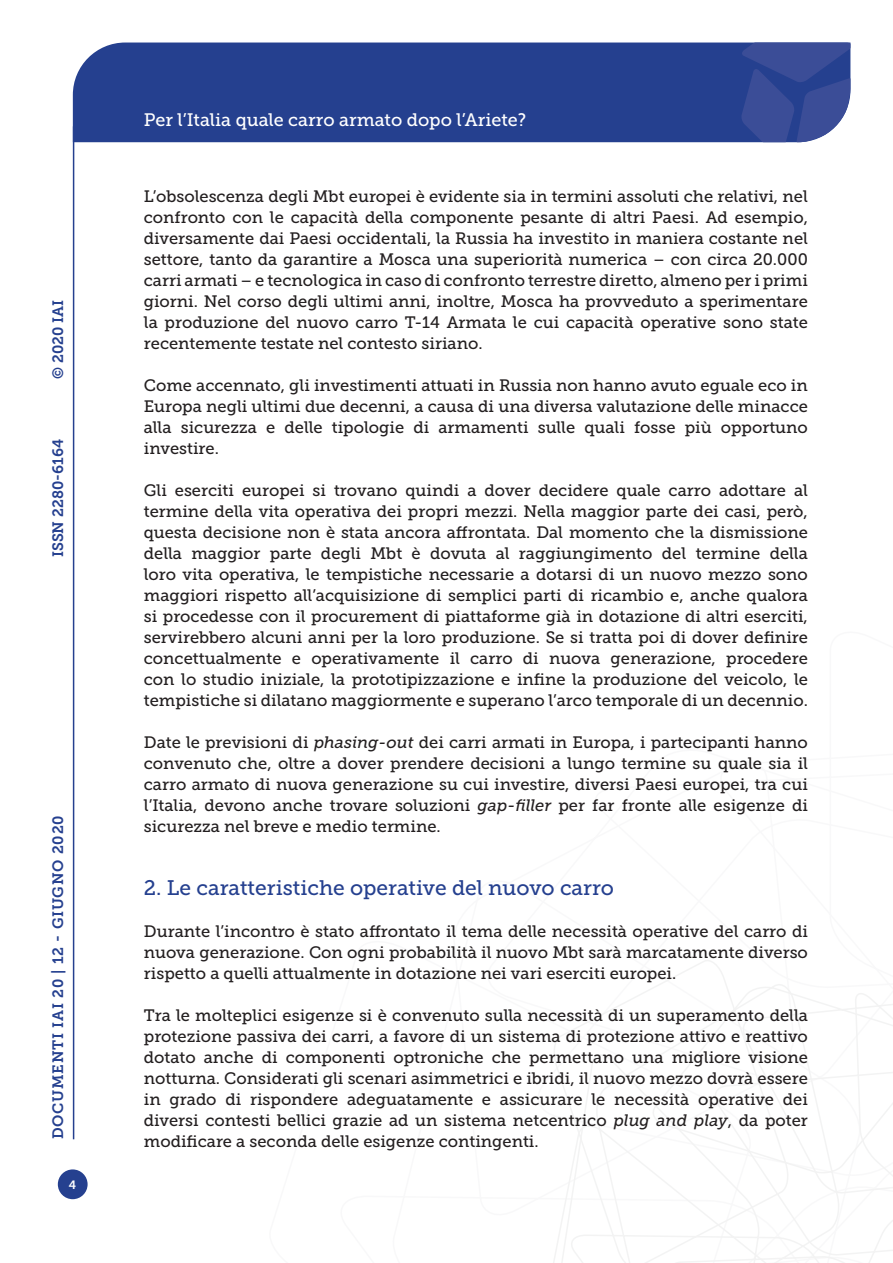
<style>
.page{position:relative;width:893px;height:1263px;background:#fff}
.page>*{position:absolute;margin:0;border:0;box-sizing:border-box;transform-origin:0 0}
.Titolo_paragrafo{font:21px "Museo Slab 500";color:#25408f}
.t1{font:18px "Museo Slab 500";color:#fff}
.Testo{font:16.5px/21px "Museo Slab 500";color:#231f20;text-align:justify}
.t2{font:15px "Museo Slab 700";letter-spacing:.05em;color:#25408f}
.t3{font:15px "Museo Slab 700";color:#25408f}
.t4{font:12px "Museo Slab 700";color:#fff}
.s1{font-style:italic}
</style>
<div class="page">
<svg style="left:553px;top:960px;width:340px;height:303px"></svg>
<div style="left:73px;top:43px;width:668px;height:99px;background:#25408f"></div>
<svg style="left:741px;top:43px;width:109px;height:99px;background:#3f529a"></svg>
<div style="left:58px;top:1169px;width:30px;height:30px;background:#25408f;border-radius:50%"></div>
<hr style="left:73px;top:126px;width:1px;height:1013px;background:#25408f">
<p class="t2" style="left:50px;top:379px;width:80px;rotate:-90deg">© 2020 IAI</p>
<p class="t3" style="left:50px;top:557px;width:120px;rotate:-90deg">ISSN 2280-6164</p>
<p class="t2" style="left:50px;top:1139px;width:325px;rotate:-90deg">DOCUMENTI IAI 20 | 12 - GIUGNO 2020</p>
<p class="t4" style="left:69px;top:1178px;width:9px">4</p>
<p class="t1" style="left:144px;top:110px;width:384px">Per l’Italia quale carro armato dopo l’Ariete?</p>
<p class="Testo" style="left:144px;top:186px;width:666px">L’obsolescenza degli Mbt europei è evidente sia in termini assoluti che relativi, nel confronto con le capacità della componente pesante di altri Paesi. Ad esempio, diversamente dai Paesi occidentali, la Russia ha investito in maniera costante nel settore, tanto da garantire a Mosca una superiorità numerica – con circa 20.000 carri armati – e tecnologica in caso di confronto terrestre diretto, almeno per i primi giorni. Nel corso degli ultimi anni, inoltre, Mosca ha provveduto a sperimentare la produzione del nuovo carro T-14 Armata le cui capacità operative sono state recentemente testate nel contesto siriano.</p>
<p class="Testo" style="left:144px;top:375px;width:666px">Come accennato, gli investimenti attuati in Russia non hanno avuto eguale eco in Europa negli ultimi due decenni, a causa di una diversa valutazione delle minacce alla sicurezza e delle tipologie di armamenti sulle quali fosse più opportuno investire.</p>
<p class="Testo" style="left:144px;top:480px;width:666px">Gli eserciti europei si trovano quindi a dover decidere quale carro adottare al termine della vita operativa dei propri mezzi. Nella maggior parte dei casi, però, questa decisione non è stata ancora affrontata. Dal momento che la dismissione della maggior parte degli Mbt è dovuta al raggiungimento del termine della loro vita operativa, le tempistiche necessarie a dotarsi di un nuovo mezzo sono maggiori rispetto all’acquisizione di semplici parti di ricambio e, anche qualora si procedesse con il procurement di piattaforme già in dotazione di altri eserciti, servirebbero alcuni anni per la loro produzione. Se si tratta poi di dover definire concettualmente e operativamente il carro di nuova generazione, procedere con lo studio iniziale, la prototipizzazione e infine la produzione del veicolo, le tempistiche si dilatano maggiormente e superano l’arco temporale di un decennio.</p>
<p class="Testo" style="left:144px;top:732px;width:666px">Date le previsioni di <span class="s1">phasing-out</span> dei carri armati in Europa, i partecipanti hanno convenuto che, oltre a dover prendere decisioni a lungo termine su quale sia il carro armato di nuova generazione su cui investire, diversi Paesi europei, tra cui l’Italia, devono anche trovare soluzioni <span class="s1">gap-filler</span> per far fronte alle esigenze di sicurezza nel breve e medio termine.</p>
<p class="Titolo_paragrafo" style="left:144px;top:876px;width:472px">2. Le caratteristiche operative del nuovo carro</p>
<p class="Testo" style="left:144px;top:921px;width:666px">Durante l’incontro è stato affrontato il tema delle necessità operative del carro di nuova generazione. Con ogni probabilità il nuovo Mbt sarà marcatamente diverso rispetto a quelli attualmente in dotazione nei vari eserciti europei.</p>
<p class="Testo" style="left:144px;top:1005px;width:666px">Tra le molteplici esigenze si è convenuto sulla necessità di un superamento della protezione passiva dei carri, a favore di un sistema di protezione attivo e reattivo dotato anche di componenti optroniche che permettano una migliore visione notturna. Considerati gli scenari asimmetrici e ibridi, il nuovo mezzo dovrà essere in grado di rispondere adeguatamente e assicurare le necessità operative dei diversi contesti bellici grazie ad un sistema netcentrico <span class="s1">plug and play</span>, da poter modificare a seconda delle esigenze contingenti.</p>
</div>
